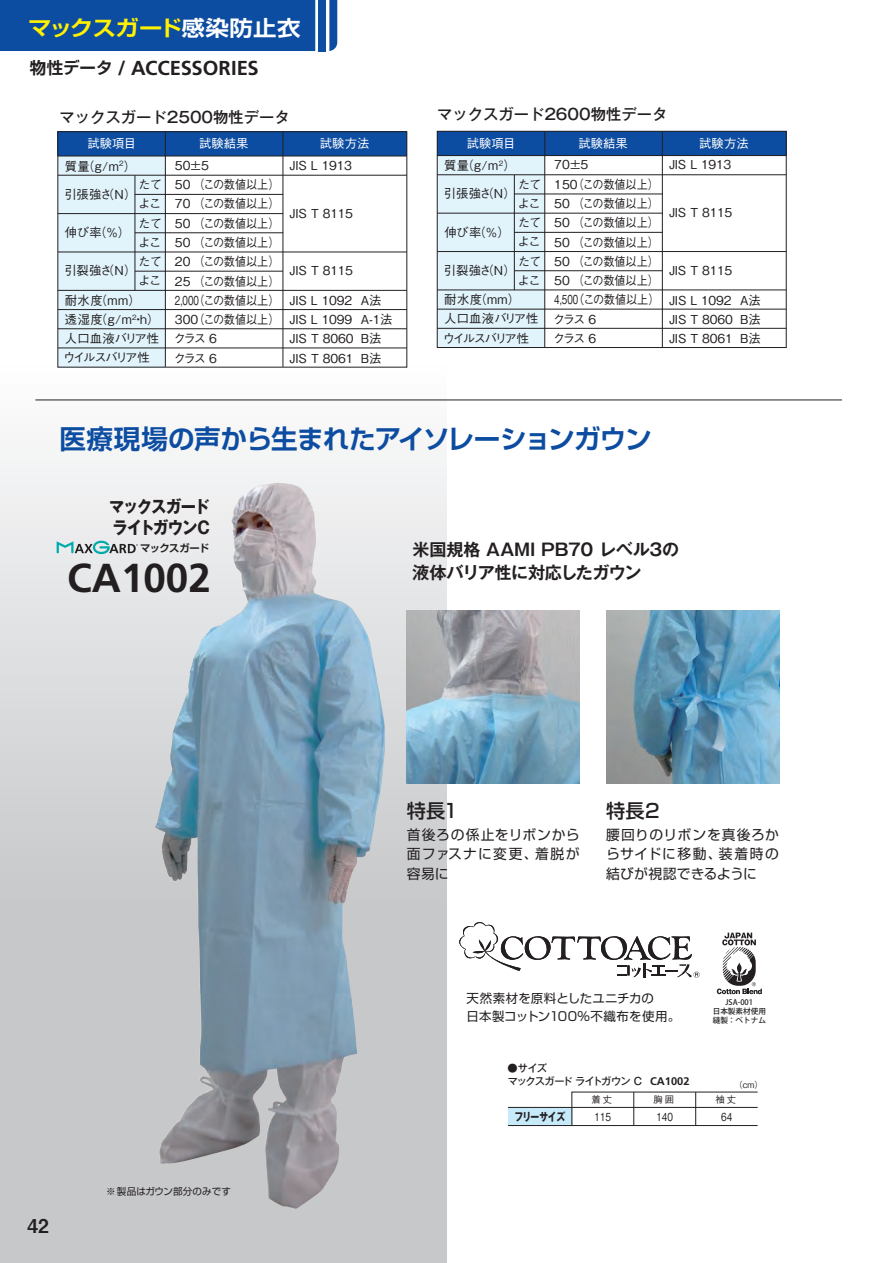
<style>
.page{position:relative;width:893px;height:1263px;background:#fff}
.page>*{position:absolute;margin:0;border:0;box-sizing:border-box;transform-origin:0 0}
.t1{font:700 40.35px "Frutiger";color:#231f20}
.t2{font:700 26.55px "Shin Go Pro De";letter-spacing:-.03em;color:#0d4da1}
.t3{font:700 21.3px "Shin Go Pro De";letter-spacing:-.005em;color:#fff101;scale:1.1 1}
.t4{font:700 20.25px "Frutiger";letter-spacing:-.01em;color:#231f20}
.t5{font:500 19.2px "Shin Go Pro";letter-spacing:.02em;color:#231f20}
.t6{font:19.2px "Midashi Go Pro MB31";color:#231f20}
.t7{font:700 16.95px/22.4px "Gothic MB101 Pro De";letter-spacing:-.015em;color:#231f20}
.t8{font:700 16.95px/21.3px "Gothic MB101 Pro";letter-spacing:-.065em;color:#231f20;scale:.9 1}
.t9{font:500 15.3px "Gothic MB101 Pro";color:#231f20}
.t10{font:13.8px/19.6px "Shin Go Pro";letter-spacing:.04em;color:#231f20;text-align:justify}
.t11{font:12.45px/17.7px "Shin Go Pro";letter-spacing:.01em;color:#231f20}
.t12{font:500 12.3px/19.2px "Gothic BBB Pro";letter-spacing:-.015em;color:#231f20}
.t13{font:500 12.3px "Gothic BBB Pro";letter-spacing:.005em;color:#fff}
.t14{font:500 12.3px/19.2px "Gothic BBB Pro";letter-spacing:-.1em;color:#231f20}
.t15{font:500 11.1px "Gothic BBB Pro";color:#231f20;scale:.8 1}
.t16{font:700 11.1px "Gothic MB101 Pro";letter-spacing:-.03em;color:#231f20;scale:.8 1}
.t17{font:700 10.35px "Shin Go Pro De";letter-spacing:-.055em;color:#231f20}
.t18{font:500 10.2px "Gothic MB101 Pro";letter-spacing:-.075em;color:#231f20}
.t19{font:9.6px "Shin Go Pro";letter-spacing:.01em;color:#231f20}
.t20{font:500 9.3px "Gothic BBB Pro";color:#231f20}
.t21{font:500 8.55px "Gothic BBB Pro";color:#231f20}
.t22{font:500 7.65px/9.9px "Koz Go Pr 6 N";color:#231f20;text-align:center}
.t23{font:500 7.2px "Gothic BBB Pro";color:#231f20}
.s1{color:#fff}
.s2{font-family:"Shin Go Pro De";font-size:16.5px}
.s3{font-family:"Frutiger";font-weight:700;font-size:11.1px}
</style>
<div class="page">
<svg style="left:0;top:130px;width:446px;height:1133px"></svg>
<div style="left:58px;top:132px;width:349px;height:235px;background:#fff"></div>
<div style="left:58px;top:156px;width:107px;height:211px;background:#e1f4fc"></div>
<div style="left:58px;top:132px;width:349px;height:24px;background:#0d4da1"></div>
<hr style="left:165px;top:132px;width:1px;height:235px;background:#231f20">
<hr style="left:135px;top:175px;width:1px;height:116px;background:#231f20">
<hr style="left:283px;top:132px;width:1px;height:235px;background:#231f20">
<hr style="left:58px;top:156px;width:349px;height:1px;background:#231f20">
<hr style="left:58px;top:175px;width:349px;height:1px;background:#231f20">
<hr style="left:135px;top:194px;width:148px;height:1px;background:#231f20">
<hr style="left:58px;top:213px;width:225px;height:1px;background:#231f20">
<hr style="left:135px;top:232px;width:148px;height:1px;background:#231f20">
<hr style="left:58px;top:252px;width:349px;height:1px;background:#231f20">
<hr style="left:135px;top:271px;width:148px;height:1px;background:#231f20">
<hr style="left:58px;top:290px;width:349px;height:1px;background:#231f20">
<hr style="left:58px;top:309px;width:349px;height:1px;background:#231f20">
<hr style="left:58px;top:328px;width:349px;height:1px;background:#231f20">
<hr style="left:58px;top:348px;width:349px;height:1px;background:#231f20">
<div style="left:57px;top:131px;width:350px;height:237px;border:1px solid #231f20"></div>
<div style="left:437px;top:156px;width:108px;height:191px;background:#e1f4fc"></div>
<div style="left:437px;top:131px;width:349px;height:25px;background:#0d4da1"></div>
<hr style="left:544px;top:131px;width:1px;height:216px;background:#231f20">
<hr style="left:514px;top:175px;width:1px;height:115px;background:#231f20">
<hr style="left:662px;top:131px;width:1px;height:216px;background:#231f20">
<hr style="left:437px;top:155px;width:349px;height:1px;background:#231f20">
<hr style="left:437px;top:174px;width:349px;height:1px;background:#231f20">
<hr style="left:514px;top:194px;width:149px;height:1px;background:#231f20">
<hr style="left:437px;top:213px;width:225px;height:1px;background:#231f20">
<hr style="left:514px;top:232px;width:149px;height:1px;background:#231f20">
<hr style="left:437px;top:251px;width:349px;height:1px;background:#231f20">
<hr style="left:514px;top:270px;width:148px;height:1px;background:#231f20">
<hr style="left:437px;top:290px;width:349px;height:1px;background:#231f20">
<hr style="left:437px;top:309px;width:349px;height:1px;background:#231f20">
<hr style="left:437px;top:328px;width:349px;height:1px;background:#231f20">
<div style="left:437px;top:131px;width:350px;height:217px;border:1px solid #231f20"></div>
<svg style="left:717px;top:933px;width:45px;height:61px"></svg>
<svg style="left:459px;top:922px;width:241px;height:56px"></svg>
<img style="left:155px;top:483px;width:121px;height:663px">
<img style="left:407px;top:611px;width:173px;height:173px">
<img style="left:606px;top:611px;width:173px;height:173px">
<svg style="left:57px;top:541px;width:81px;height:13px"></svg>
<hr style="left:35px;top:400px;width:807px;height:1px;background:#231f20">
<div style="left:318px;top:0;width:8px;height:51px;background:#0d4da1"></div>
<div style="left:0;top:0;width:315px;height:51px;background:#0d4da1"></div>
<svg style="left:329px;top:0;width:8px;height:51px"></svg>
<div style="left:508px;top:1107px;width:64px;height:18px;background:#c6eafa"></div>
<svg style="left:571px;top:1091px;width:187px;height:34px"></svg>
<hr style="left:508px;top:1107px;width:250px;height:1px;background:#231f20">
<hr style="left:508px;top:1125px;width:250px;height:1px;background:#231f20">
<h3 class="t3" style="left:28px;top:10px;width:249px">マックスガード<span class="s1">感染防止衣</span></h3>
<h3 class="t4" style="left:30px;top:56px;width:231px"><span class="s2">物性データ</span> / ACCESSORIES</h3>
<p class="t9" style="left:60px;top:105px;width:232px">マックスガード2500物性データ</p>
<p class="t13" style="left:87px;top:134px;width:50px">試験項目</p>
<p class="t13" style="left:199px;top:134px;width:51px">試験結果</p>
<p class="t13" style="left:320px;top:134px;width:51px">試験方法</p>
<p class="t12" style="left:65px;top:155px;width:73px">質量（g/m<sup>2</sup>）</p>
<p class="t12" style="left:173px;top:154px;width:108px">50±5<br>50 （この数値以上）<br>70 （この数値以上）<br>50 （この数値以上）<br>50 （この数値以上）<br>20 （この数値以上）<br>25 （この数値以上）<br>2,000（この数値以上）<br>300 （この数値以上）クラス 6<br>クラス 6</p>
<p class="t12" style="left:290px;top:154px;width:64px">JIS L 1913</p>
<p class="t12" style="left:138px;top:173px;width:25px;text-align:justify">たてよこたてよこたてよこ</p>
<p class="t12" style="left:64px;top:183px;width:74px">引張強さ（N）</p>
<p class="t12" style="left:65px;top:221px;width:67px">伸び率（%）</p>
<p class="t12" style="left:64px;top:259px;width:74px">引裂強さ（N）</p>
<p class="t12" style="left:290px;top:202px;width:65px">JIS T 8115</p>
<p class="t12" style="left:290px;top:260px;width:65px">JIS T 8115</p>
<p class="t12" style="left:65px;top:289px;width:96px">耐水度（mm）<br>透湿度（g/m・h）</p>
<p class="t12" style="left:290px;top:289px;width:104px">JIS L 1092 A法<br>JIS L 1099 A-1法<br>JIS T 8060 B法<br>JIS T 8061 B法</p>
<p class="t23" style="left:132px;top:311px;width:6px">2</p>
<p class="t14" style="left:63px;top:327px;width:97px">人口血液バリア性ウイルスバリア性</p>
<p class="t9" style="left:437px;top:102px;width:232px">マックスガード2600物性データ</p>
<p class="t13" style="left:467px;top:133px;width:50px">試験項目</p>
<p class="t13" style="left:578px;top:133px;width:51px">試験結果</p>
<p class="t13" style="left:699px;top:133px;width:51px">試験方法</p>
<p class="t12" style="left:444px;top:154px;width:73px">質量（g/m<sup>2</sup>）</p>
<p class="t12" style="left:553px;top:154px;width:108px">70±5<br>150 （この数値以上）<br>50 （この数値以上）<br>50 （この数値以上）<br>50 （この数値以上）<br>50 （この数値以上）<br>50 （この数値以上）<br>4,500 （この数値以上）クラス 6<br>クラス 6</p>
<p class="t12" style="left:669px;top:154px;width:64px">JIS L 1913</p>
<p class="t12" style="left:518px;top:173px;width:25px;text-align:justify">たてよこたてよこたてよこ</p>
<p class="t12" style="left:444px;top:183px;width:74px">引張強さ（N）</p>
<p class="t12" style="left:444px;top:221px;width:67px">伸び率（%）</p>
<p class="t12" style="left:444px;top:259px;width:74px">引裂強さ（N）</p>
<p class="t12" style="left:669px;top:202px;width:65px">JIS T 8115</p>
<p class="t12" style="left:669px;top:259px;width:65px">JIS T 8115</p>
<p class="t12" style="left:443px;top:288px;width:97px">耐水度（mm）<br>人口血液バリア性ウイルスバリア性</p>
<p class="t12" style="left:669px;top:289px;width:93px;text-align:justify">JIS L 1092 A法JIS T 8060 B法JIS T 8061 B法</p>
<h2 class="t2" style="left:60px;top:417px;width:594px">医療現場の声から生まれたアイソレーションガウン</h2>
<h3 class="t8" style="left:109px;top:493px;width:114px">マックスガードライトガウンC</h3>
<h1 class="t1" style="left:67px;top:554px;width:145px">CA1002</h1>
<p class="t17" style="left:140px;top:539px;width:70px">マックスガード</p>
<h3 class="t6" style="left:28px;top:1210px;width:23px">42</h3>
<p class="t19" style="left:106px;top:1183px;width:126px">※製品はガウン部分のみです</p>
<h3 class="t7" style="left:412px;top:537px;width:268px">米国規格 AAMI PB70 レベル3の液体バリア性に対応したガウン</h3>
<h3 class="t5" style="left:407px;top:794px;width:53px">特長1</h3>
<p class="t10" style="left:407px;top:823px;width:174px">首後ろの係止をリボンから面ファスナに変更、着脱が容易に</p>
<h3 class="t5" style="left:606px;top:794px;width:55px">特長2</h3>
<p class="t10" style="left:606px;top:823px;width:174px">腰回りのリボンを真後ろからサイドに移動、装着時の結びが視認できるように</p>
<p class="t11" style="left:467px;top:988px;width:215px">天然素材を原料としたユニチカの<br>日本製コットン100%不織布を使用。</p>
<p class="t18" style="left:507px;top:1059px;width:41px">●サイズ</p>
<p class="t18" style="left:508px;top:1073px;width:183px">マックスガード ライトガウン C <span class="s3">CA1002</span></p>
<p class="t16" style="left:515px;top:1107px;width:65px">フリーサイズ</p>
<p class="t20" style="left:592px;top:1092px;width:22px">着丈</p>
<p class="t15" style="left:594px;top:1108px;width:22px">115</p>
<p class="t20" style="left:653px;top:1092px;width:22px">胸囲</p>
<p class="t15" style="left:656px;top:1108px;width:22px">140</p>
<p class="t22" style="left:713px;top:997px;width:55px">JSA-001<br>日本製素材使用</p>
<p class="t22" style="left:713px;top:1016px;width:55px">縫製：ベトナム</p>
<p class="t21" style="left:734px;top:1077px;width:30px">（cm）</p>
<p class="t20" style="left:715px;top:1092px;width:22px">袖丈</p>
<p class="t15" style="left:721px;top:1108px;width:15px">64</p>
</div>
